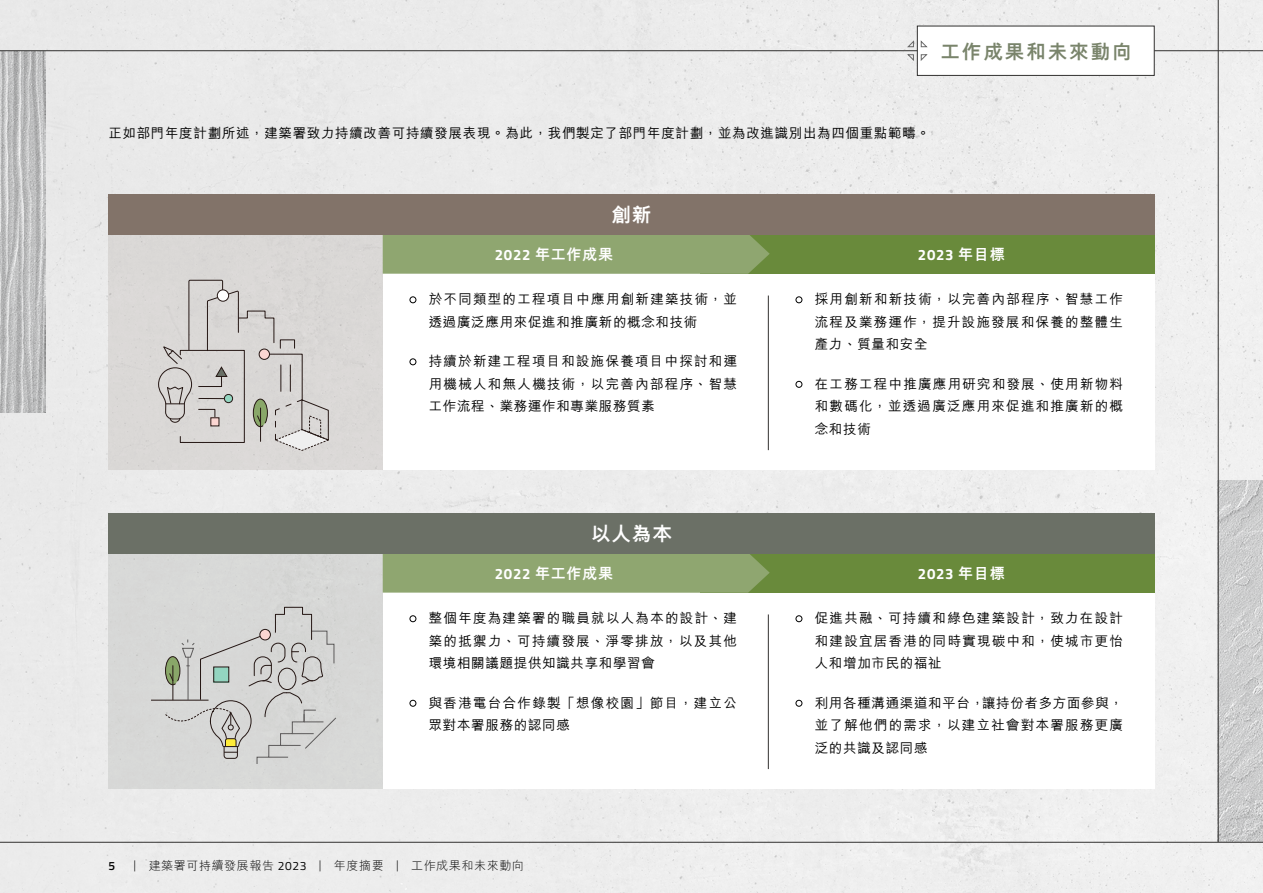
<style>
.page{position:relative;width:1263px;height:893px;background:#ececec}
.page>*{position:absolute;margin:0;border:0;box-sizing:border-box;transform-origin:0 0}
.Title_L1__H{font:800 19.5px "M Hei HK";letter-spacing:.1em;color:#79846b}
.Title_L2__H1{font:800 19.5px "M Hei HK";letter-spacing:.05em;color:#fff}
.Title_L2__H1-2{font:800 15px "M Hei HK";letter-spacing:.05em;color:#fff}
.Title_L2__H1-3{font:700 15px "Titillium Web";letter-spacing:.05em;color:#fff}
.Paragraph_Style_1__P{font:500 13.5px/22.5px "M Hei HK";letter-spacing:.095em;color:#000;text-align:justify}
.Paragraph_Style_1__P-2{font:500 13.5px "M Hei HK";letter-spacing:.05em;color:#000}
.Paragraph_Style_1__P-3{font:500 13.5px/22.5px "M Hei HK";letter-spacing:.07em;color:#000}
.Title_L1__H-2{font:300 12px "M Hei HK";letter-spacing:.05em;color:#000}
.t1{font:600 12px "Titillium Web";color:#000}
.s1{font-family:"Titillium Web";font-weight:700}
.s2{font-family:"M Hei HK";font-weight:800}
.s3{font-family:"Titillium Web";font-weight:400}
</style>
<div class="page">
<img style="left:0;top:51px;width:45px;height:361px">
<hr style="left:0;top:50px;width:1263px;height:1px;background:#323130">
<div style="left:917px;top:26px;width:237px;height:50px;background:#fff;border:1px solid #323130"></div>
<svg style="left:906px;top:40px;width:22px;height:22px"></svg>
<img style="left:1219px;top:481px;width:44px;height:361px">
<hr style="left:1218px;top:0;width:1px;height:842px;background:#323130">
<hr style="left:0;top:842px;width:1263px;height:1px;background:#323130">
<div style="left:383px;top:234px;width:771px;height:236px;background:#fff"></div>
<div style="left:108px;top:234px;width:275px;height:236px;background:#dad8d6"></div>
<div style="left:700px;top:234px;width:454px;height:40px;background:#698a3b"></div>
<svg style="left:383px;top:234px;width:387px;height:40px;background:#8ea46f"></svg>
<hr style="left:768px;top:296px;width:1px;height:154px;background:#323130">
<svg style="left:410px;top:297px;width:6px;height:6px"></svg>
<svg style="left:410px;top:359px;width:6px;height:6px"></svg>
<svg style="left:796px;top:297px;width:6px;height:6px"></svg>
<div style="left:796px;top:381px;width:6px;height:7px;border:1px solid #000;border-radius:50%"></div>
<div style="left:383px;top:552px;width:771px;height:237px;background:#fff"></div>
<div style="left:108px;top:552px;width:275px;height:237px;background:#d7d8d7"></div>
<div style="left:700px;top:552px;width:454px;height:41px;background:#698a3b"></div>
<svg style="left:383px;top:553px;width:387px;height:40px;background:#8da46f"></svg>
<hr style="left:768px;top:614px;width:1px;height:155px;background:#323130">
<div style="left:410px;top:615px;width:6px;height:7px;border:1px solid #000;border-radius:50%"></div>
<svg style="left:410px;top:700px;width:6px;height:6px"></svg>
<div style="left:796px;top:615px;width:6px;height:7px;border:1px solid #000;border-radius:50%"></div>
<svg style="left:796px;top:700px;width:6px;height:6px"></svg>
<svg style="left:158px;top:280px;width:171px;height:171px"></svg>
<hr style="left:151px;top:700px;width:58px;height:1px;background:#251714">
<svg style="left:164px;top:607px;width:172px;height:157px"></svg>
<div style="left:108px;top:513px;width:1046px;height:40px;background:#6b7066"></div>
<div style="left:108px;top:194px;width:1046px;height:40px;background:#827369"></div>
<p class="Title_L1__H" style="left:940px;top:42px;width:193px">工作成果和未來動向</p>
<p class="Paragraph_Style_1__P-2" style="left:108px;top:123px;width:823px">正如部門年度計劃所述，建築署致力持續改善可持續發展表現。為此，我們製定了部門年度計劃，並為改進識別出為四個重點範疇。</p>
<h1 class="Title_L2__H1" style="left:611px;top:205px;width:41px">創新</h1>
<h1 class="Title_L2__H1-2" style="left:495px;top:247px;width:120px"><span class="s1">2022</span> 年工作成果</h1>
<h1 class="Title_L2__H1-3" style="left:918px;top:243px;width:88px">2023 <span class="s2">年目標</span></h1>
<p class="Paragraph_Style_1__P-3" style="left:429px;top:287px;width:310px">於不同類型的工程項目中應用創新建築技術，並透過廣泛應用來促進和推廣新的概念和技術</p>
<p class="Paragraph_Style_1__P" style="left:429px;top:349px;width:310px">持續於新建工程項目和設施保養項目中探討和運用機械人和無人機技術，以完善內部程序、智慧工作流程、業務運作和專業服務質素</p>
<p class="Paragraph_Style_1__P" style="left:815px;top:287px;width:310px">採用創新和新技術，以完善內部程序、智慧工作流程及業務運作，提升設施發展和保養的整體生產力、質量和安全</p>
<p class="Paragraph_Style_1__P" style="left:815px;top:372px;width:310px">在工務工程中推廣應用研究和發展、使用新物料和數碼化，並透過廣泛應用來促進和推廣新的概念和技術</p>
<h1 class="Title_L2__H1" style="left:591px;top:524px;width:82px">以人為本</h1>
<h1 class="Title_L2__H1-2" style="left:495px;top:566px;width:120px"><span class="s1">2022</span> 年工作成果</h1>
<h1 class="Title_L2__H1-3" style="left:918px;top:562px;width:88px">2023 <span class="s2">年目標</span></h1>
<p class="Paragraph_Style_1__P" style="left:429px;top:606px;width:310px">整個年度為建築署的職員就以人為本的設計、建築的抵禦力、可持續發展、淨零排放，以及其他環境相關議題提供知識共享和學習會</p>
<p class="Paragraph_Style_1__P" style="left:429px;top:690px;width:310px">與香港電台合作錄製「想像校園」節目，建立公眾對本署服務的認同感</p>
<p class="Paragraph_Style_1__P" style="left:815px;top:606px;width:310px">促進共融、可持續和綠色建築設計，致力在設計和建設宜居香港的同時實現碳中和，使城市更怡人和增加市民的福祉</p>
<p class="Paragraph_Style_1__P" style="left:815px;top:690px;width:310px">利用各種溝通渠道和平台，讓持份者多方面參與，並了解他們的需求，以建立社會對本署服務更廣泛的共識及認同感</p>
<p class="t1" style="left:108px;top:856px;width:8px">5</p>
<p class="Title_L1__H-2" style="left:134px;top:860px;width:392px">| 建築署可持續發展報告 <span class="s3">2023</span> | 年度摘要 | 工作成果和未來動向</p>
</div>
